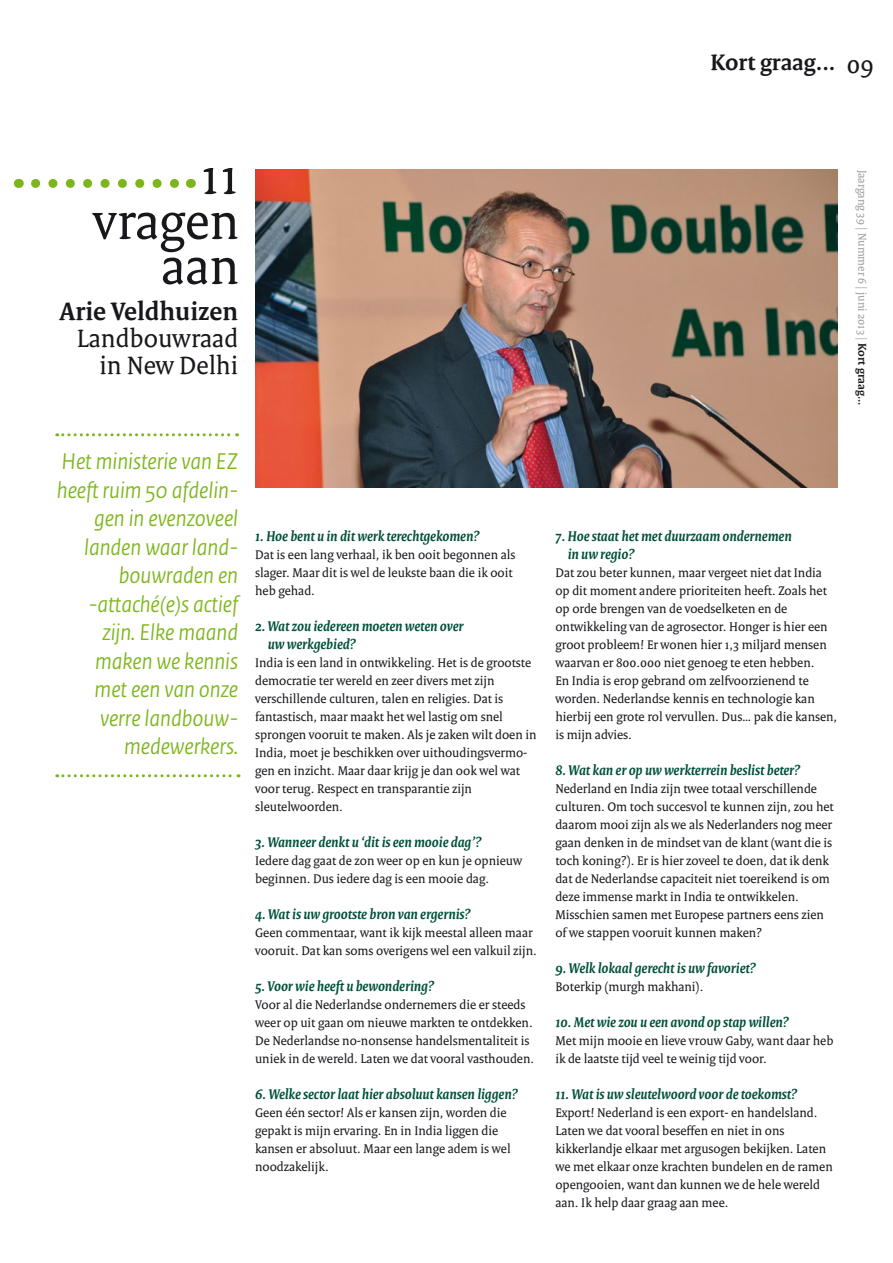
<style>
.page{position:relative;width:893px;height:1263px;background:#fff}
.page>*{position:absolute;margin:0;border:0;box-sizing:border-box;transform-origin:0 0}
.t1{font:54px/45px "Rijksoverheid Serif";color:#1a171c;text-align:right}
.t2{font:27px/27px "Rijksoverheid Serif";color:#1a171c;text-align:right}
.t3{font:700 27px "Rijksoverheid Serif";color:#1a171c}
.t4{font:italic 24px/28.5px "Rijksoverheid Sans Heading";color:#7db61c;text-align:right}
.t5{font:700 24px "Rijksoverheid Serif";color:#1a171c}
.t6{font:italic 700 15px/18px "Rijksoverheid Serif";color:#00503a}
.t7{font:13.5px/18px "Rijksoverheid Serif";color:#1a171c}
.t8{font:12px "Rijksoverheid Serif";color:#9c9e9f}
.s1{font-weight:700;color:#1a171c}
</style>
<div class="page">
<svg style="left:36px;top:179px;width:143px;height:9px"></svg>
<svg style="left:57px;top:433px;width:181px;height:3px"></svg>
<svg style="left:57px;top:774px;width:182px;height:3px"></svg>
<img style="left:255px;top:170px;width:583px;height:317px">
<h3 class="t5" style="left:711px;top:48px;width:126px">Kort graag...</h3>
<h2 class="t2" style="left:846px;top:51px;width:29px">09</h2>
<h1 class="t1" style="left:93px;top:153px;width:147px">11 vragen aan</h1>
<h2 class="t3" style="left:60px;top:295px;width:180px">Arie Veldhuizen</h2>
<h2 class="t2" style="left:77px;top:324px;width:163px">Landbouwraad in New Delhi</h2>
<p class="t8" style="left:869px;top:170px;width:237px;rotate:90deg">Jaargang 39 | Nummer 6 | juni 2013 | <span class="s1">Kort graag...</span></p>
<h3 class="t4" style="left:57px;top:448px;width:183px">Het ministerie van EZ heeft ruim 50 afdelin&shy;gen in evenzoveel landen waar land&shy;bouwraden en -attaché(e)s actief zijn. Elke maand maken we kennis met een van onze verre landbouw&shy;medewerkers.</h3>
<p class="t6" style="left:255px;top:527px;width:226px">1. Hoe bent u in dit werk terechtgekomen?</p>
<p class="t7" style="left:255px;top:546px;width:262px">Dat is een lang verhaal, ik ben ooit begonnen als slager. Maar dit is wel de leukste baan die ik ooit heb gehad.</p>
<p class="t6" style="left:268px;top:617px;width:197px;text-indent:-13px">2. Wat zou iedereen moeten weten over uw werkgebied?</p>
<p class="t7" style="left:255px;top:654px;width:283px">India is een land in ontwikkeling. Het is de grootste democratie ter wereld en zeer divers met zijn verschillende culturen, talen en religies. Dat is fantastisch, maar maakt het wel lastig om snel sprongen vooruit te maken. Als je zaken wilt doen in India, moet je beschikken over uithoudingsvermo&shy;gen en inzicht. Maar daar krijg je dan ook wel wat voor terug. Respect en transparantie zijn sleutelwoorden.</p>
<p class="t6" style="left:255px;top:833px;width:228px">3. Wanneer denkt u ‘dit is een mooie dag’?</p>
<p class="t7" style="left:255px;top:852px;width:268px">Iedere dag gaat de zon weer op en kun je opnieuw beginnen. Dus iedere dag is een mooie dag.</p>
<p class="t6" style="left:255px;top:905px;width:217px">4. Wat is uw grootste bron van ergernis?</p>
<p class="t7" style="left:255px;top:924px;width:283px">Geen commentaar, want ik kijk meestal alleen maar vooruit. Dat kan soms overigens wel een valkuil zijn.</p>
<p class="t6" style="left:255px;top:977px;width:181px">5. Voor wie heeft u bewondering?</p>
<p class="t7" style="left:255px;top:996px;width:281px">Voor al die Nederlandse ondernemers die er steeds weer op uit gaan om nieuwe markten te ontdekken.<br>De Nederlandse no-nonsense handelsmentaliteit is uniek in de wereld. Laten we dat vooral vasthouden.</p>
<p class="t6" style="left:255px;top:1085px;width:264px">6. Welke sector laat hier absoluut kansen liggen?</p>
<p class="t7" style="left:255px;top:1104px;width:257px">Geen één sector! Als er kansen zijn, worden die gepakt is mijn ervaring. En in India liggen die kansen er absoluut. Maar een lange adem is wel noodzakelijk.</p>
<p class="t6" style="left:568px;top:527px;width:225px;text-indent:-12px">7. Hoe staat het met duurzaam ondernemen in uw regio?</p>
<p class="t7" style="left:555px;top:564px;width:283px">Dat zou beter kunnen, maar vergeet niet dat India op dit moment andere prioriteiten heeft. Zoals het op orde brengen van de voedselketen en de ontwikkeling van de agrosector. Honger is hier een groot probleem! Er wonen hier 1,3 miljard mensen waarvan er 800.000 niet genoeg te eten hebben.<br>En India is erop gebrand om zelfvoorzienend te worden. Nederlandse kennis en technologie kan hierbij een grote rol vervullen. Dus… pak die kansen, is mijn advies.</p>
<p class="t6" style="left:555px;top:761px;width:247px">8. Wat kan er op uw werkterrein beslist beter?</p>
<p class="t7" style="left:555px;top:780px;width:280px">Nederland en India zijn twee totaal verschillende culturen. Om toch succesvol te kunnen zijn, zou het daarom mooi zijn als we als Nederlanders nog meer gaan denken in de mindset van de klant (want die is toch koning?). Er is hier zoveel te doen, dat ik denk dat de Nederlandse capaciteit niet toereikend is om deze immense markt in India te ontwikkelen.<br>Misschien samen met Europese partners eens zien of we stappen vooruit kunnen maken?</p>
<p class="t6" style="left:555px;top:959px;width:202px">9. Welk lokaal gerecht is uw favoriet?</p>
<p class="t7" style="left:555px;top:978px;width:149px">Boterkip (murgh makhani).</p>
<p class="t6" style="left:555px;top:1013px;width:235px">10. Met wie zou u een avond op stap willen?</p>
<p class="t7" style="left:555px;top:1032px;width:279px">Met mijn mooie en lieve vrouw Gaby, want daar heb ik de laatste tijd veel te weinig tijd voor.</p>
<p class="t6" style="left:555px;top:1085px;width:244px">11. Wat is uw sleutelwoord voor de toekomst?</p>
<p class="t7" style="left:555px;top:1104px;width:279px">Export! Nederland is een export- en handelsland.<br>Laten we dat vooral beseffen en niet in ons kikkerlandje elkaar met argusogen bekijken. Laten we met elkaar onze krachten bundelen en de ramen opengooien, want dan kunnen we de hele wereld aan. Ik help daar graag aan mee.</p>
</div>
